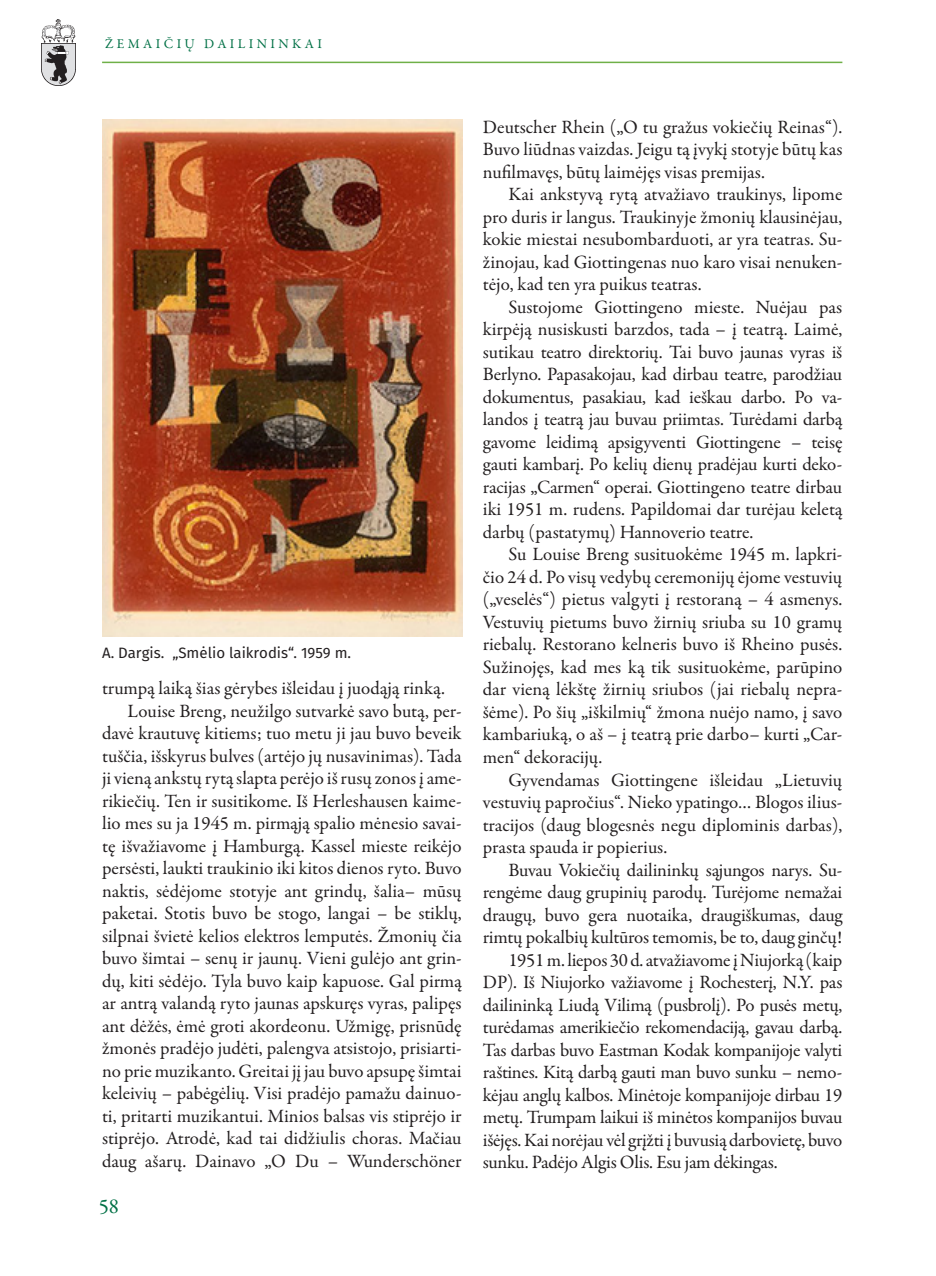
<style>
.page{position:relative;width:936px;height:1276px;background:#fff}
.page>*{position:absolute;margin:0;border:0;box-sizing:border-box;transform-origin:0 0}
.t1{font:21px "Garamond Premr Pro";color:#017045}
.tekstas{font:18.9px/22.5px "Garamond Premr Pro";letter-spacing:-.005em;color:#231f20;text-align:justify}
.parašas{font:15px "Fira Sans";color:#231f20}
.t2{font:13.5px "Garamond Premr Pro";letter-spacing:.25em;color:#017045}
</style>
<div class="page">
<img style="left:41px;top:19px;width:35px;height:67px">
<hr style="left:102px;top:62px;width:740px;height:1px;background:#6fb048">
<img style="left:102px;top:119px;width:360px;height:518px">
<p class="t2" style="left:105px;top:36px;width:218px">ŽEMAIČIŲ DAILININKAI</p>
<p class="parašas" style="left:102px;top:642px;width:250px">A. Dargis. „Smėlio laikrodis“. 1959 m.</p>
<p class="tekstas" style="left:102px;top:677px;width:344px">trumpą laiką šias gėrybes išleidau į juodąją rinką.</p>
<p class="tekstas" style="left:102px;top:700px;width:361px;text-indent:26px">Louise Breng, neužilgo sutvarkė savo butą, per&shy;davė krautuvę kitiems; tuo metu ji jau buvo beveik tuščia, išskyrus bulves (artėjo jų nusavinimas). Tada ji vieną ankstų rytą slapta perėjo iš rusų zonos į ame&shy;rikiečių. Ten ir susitikome. Iš Herleshausen kaime&shy;lio mes su ja 1945 m. pirmąją spalio mėnesio savai&shy;tę išvažiavome į Hamburgą. Kassel mieste reikėjo persėsti, laukti traukinio iki kitos dienos ryto. Buvo naktis, sėdėjome stotyje ant grindų, šalia– mūsų paketai. Stotis buvo be stogo, langai – be stiklų, silpnai švietė kelios elektros lemputės. Žmonių čia buvo šimtai – senų ir jaunų. Vieni gulėjo ant grin&shy;dų, kiti sėdėjo. Tyla buvo kaip kapuose. Gal pirmą ar antrą valandą ryto jaunas apskuręs vyras, palipęs ant dėžės, ėmė groti akordeonu. Užmigę, prisnūdę žmonės pradėjo judėti, palengva atsistojo, prisiarti&shy;no prie muzikanto. Greitai jį jau buvo apsupę šimtai keleivių – pabėgėlių. Visi pradėjo pamažu dainuo&shy;ti, pritarti muzikantui. Minios balsas vis stiprėjo ir stiprėjo. Atrodė, kad tai didžiulis choras. Mačiau daug ašarų. Dainavo „O Du – Wunderschöner</p>
<p class="t1" style="left:99px;top:1193px;width:22px">58</p>
<p class="tekstas" style="left:483px;top:116px;width:361px">Deutscher Rhein („O tu gražus vokiečių Reinas“).<br>Buvo liūdnas vaizdas. Jeigu tą įvykį stotyje būtų kas nufilmavęs, būtų laimėjęs visas premijas.</p>
<p class="tekstas" style="left:483px;top:184px;width:361px;text-indent:26px">Kai ankstyvą rytą atvažiavo traukinys, lipome pro duris ir langus. Traukinyje žmonių klausinėjau, kokie miestai nesubombarduoti, ar yra teatras. Su&shy;žinojau, kad Giottingenas nuo karo visai nenuken&shy;tėjo, kad ten yra puikus teatras.</p>
<p class="tekstas" style="left:483px;top:296px;width:361px;text-indent:26px">Sustojome Giottingeno mieste. Nuėjau pas kirpėją nusiskusti barzdos, tada – į teatrą. Laimė, sutikau teatro direktorių. Tai buvo jaunas vyras iš Berlyno. Papasakojau, kad dirbau teatre, parodžiau dokumentus, pasakiau, kad ieškau darbo. Po va&shy;landos į teatrą jau buvau priimtas. Turėdami darbą gavome leidimą apsigyventi Giottingene – teisę gauti kambarį. Po kelių dienų pradėjau kurti deko&shy;racijas „Carmen“ operai. Giottingeno teatre dirbau iki 1951 m. rudens. Papildomai dar turėjau keletą darbų (pastatymų) Hannoverio teatre.</p>
<p class="tekstas" style="left:483px;top:544px;width:361px;text-indent:26px">Su Louise Breng susituokėme 1945 m. lapkri&shy;čio 24 d. Po visų vedybų ceremonijų ėjome vestuvių („veselės“) pietus valgyti į restoraną – 4 asmenys.<br>Vestuvių pietums buvo žirnių sriuba su 10 gramų riebalų. Restorano kelneris buvo iš Rheino pusės.<br>Sužinojęs, kad mes ką tik susituokėme, parūpino dar vieną lėkštę žirnių sriubos (jai riebalų nepra&shy;šėme). Po šių „iškilmių“ žmona nuėjo namo, į savo kambariuką, o aš – į teatrą prie darbo– kurti „Car&shy;men“ dekoracijų.</p>
<p class="tekstas" style="left:483px;top:769px;width:361px;text-indent:26px">Gyvendamas Giottingene išleidau „Lietuvių vestuvių papročius“. Nieko ypatingo… Blogos ilius&shy;tracijos (daug blogesnės negu diplominis darbas), prasta spauda ir popierius.</p>
<p class="tekstas" style="left:483px;top:859px;width:361px;text-indent:26px">Buvau Vokiečių dailininkų sąjungos narys. Su&shy;rengėme daug grupinių parodų. Turėjome nemažai draugų, buvo gera nuotaika, draugiškumas, daug rimtų pokalbių kultūros temomis, be to, daug ginčų!</p>
<p class="tekstas" style="left:483px;top:949px;width:361px;text-indent:26px">1951 m. liepos 30 d. atvažiavome į Niujorką (kaip DP). Iš Niujorko važiavome į Rochesterį, N.Y. pas dailininką Liudą Vilimą (pusbrolį). Po pusės metų, turėdamas amerikiečio rekomendaciją, gavau darbą.<br>Tas darbas buvo Eastman Kodak kompanijoje valyti raštines. Kitą darbą gauti man buvo sunku – nemo&shy;kėjau anglų kalbos. Minėtoje kompanijoje dirbau 19 metų. Trumpam laikui iš minėtos kompanijos buvau išėjęs. Kai norėjau vėl grįžti į buvusią darbovietę, buvo sunku. Padėjo Algis Olis. Esu jam dėkingas.</p>
</div>
